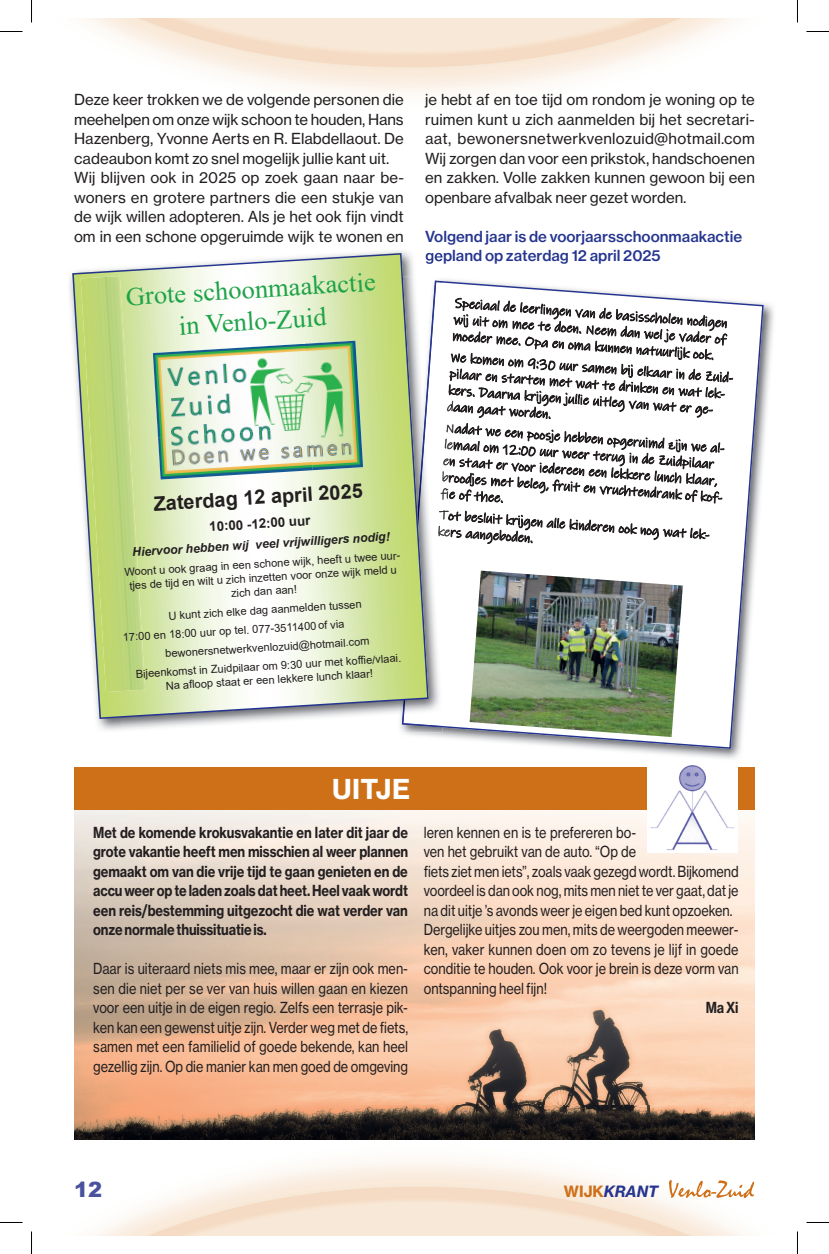
<style>
.page{position:relative;width:829px;height:1254px;background:#fff}
.page>*{position:absolute;margin:0;border:0;box-sizing:border-box;transform-origin:0 0}
.t1{font:27px "N Haas Grotesk TX Pro 75 Bd";letter-spacing:.01em;color:#fff}
.t2{font:26.55px/32.1px "Times New Roman";color:#1fa349;text-align:center}
.t3{font:900 21px "Arial";color:#4a529e}
.t4{font:700 19.95px "Arial";color:#231f20}
.t5{font:15.3px "N Haas Grotesk TX Pro 76 Bd It";color:#25358f}
.t6{font:15px/19.5px "N Haas Grotesk TX Pro 55 Rg";color:#231f20;text-align:justify;scale:.85 1}
.t7{font:15px/19.5px "N Haas Grotesk TX Pro 55 Rg";color:#231f20}
.t8{font:15px/19.5px "N Haas Grotesk TX Pro 75 Bd";letter-spacing:-.01em;color:#231f20;text-align:justify;scale:.85 1}
.t9{font:15px/19.5px "N Haas Grotesk TX Pro 65 Md";color:#25358f}
.t10{font:13.35px/16.4px "Ink Free";color:#231f20}
.t11{font:700 13.35px "Arial";color:#231f20}
.t12{font:italic 700 12.15px "Arial";color:#231f20}
.t13{font:11.1px/18.5px "Arial";color:#231f20}
.s1{font-family:"N Haas Grotesk TX Pro 75 Bd";color:#ce7018}
</style>
<div class="page">
<img style="left:74px;top:810px;width:680px;height:330px">
<img style="left:22px;top:1160px;width:733px;height:75px">
<svg style="left:668px;top:1180px;width:85px;height:18px"></svg>
<img style="left:442px;top:279px;width:332px;height:51px">
<img style="left:729px;top:330px;width:44px;height:429px">
<img style="left:402px;top:280px;width:361px;height:469px">
<img style="left:70px;top:301px;width:50px;height:430px">
<svg style="left:442px;top:471px;width:6px;height:11px"></svg>
<svg style="left:442px;top:488px;width:6px;height:11px"></svg>
<svg style="left:442px;top:510px;width:6px;height:9px"></svg>
<svg style="left:442px;top:526px;width:8px;height:10px"></svg>
<img style="left:402px;top:280px;width:40px;height:447px">
<img style="left:429px;top:252px;width:13px;height:12px">
<svg style="left:71px;top:252px;width:358px;height:468px"></svg>
<div style="left:74px;top:767px;width:681px;height:43px;background:#ce7018"></div>
<img style="left:647px;top:765px;width:90px;height:87px">
<svg style="left:0;top:31px;width:22px;height:1px"></svg>
<svg style="left:806px;top:31px;width:22px;height:1px"></svg>
<svg style="left:0;top:1222px;width:22px;height:1px"></svg>
<svg style="left:806px;top:1222px;width:22px;height:1px"></svg>
<svg style="left:31px;top:0;width:1px;height:23px"></svg>
<svg style="left:31px;top:1231px;width:1px;height:23px"></svg>
<svg style="left:797px;top:0;width:1px;height:23px"></svg>
<svg style="left:797px;top:1231px;width:1px;height:23px"></svg>
<p class="t7" style="left:74px;top:90px;width:331px">Deze keer trokken we de volgende personen die meehelpen om onze wijk schoon te houden, Hans Hazenberg, Yvonne Aerts en R. Elabdellaout. De cadeaubon komt zo snel mogelijk jullie kant uit.<br>Wij blijven ook in 2025 op zoek gaan naar be&shy;woners en grotere partners die een stukje van de wijk willen adopteren. Als je het ook fijn vindt om in een schone opgeruimde wijk te wonen en</p>
<p class="t7" style="left:425px;top:90px;width:331px;text-align:justify">je hebt af en toe tijd om rondom je woning op te ruimen kunt u zich aanmelden bij het secretari&shy;aat, bewonersnetwerkvenlozuid@hotmail.com Wij zorgen dan voor een prikstok, handschoenen en zakken. Volle zakken kunnen gewoon bij een openbare afvalbak neer gezet worden.</p>
<p class="t9" style="left:425px;top:226px;width:318px">Volgend jaar is de voorjaarsschoonmaakactie gepland op zaterdag 12 april 2025</p>
<h2 class="t2" style="left:125px;top:281px;width:252px;rotate:-4deg">Grote schoonmaakactie in Venlo-Zuid</h2>
<h3 class="t4" style="left:153px;top:488px;width:211px;rotate:-3deg">Zaterdag 12 april 2025</h3>
<p class="t11" style="left:209px;top:517px;width:103px;rotate:-4deg">10:00 -12:00 uur</p>
<p class="t12" style="left:132px;top:545px;width:259px;rotate:-4deg">Hiervoor hebben wij veel vrijwilligers nodig!</p>
<p class="t13" style="left:124px;top:564px;width:285px;rotate:-4deg">Woont u ook graag in een schone wijk, heeft u twee uur-</p>
<p class="t13" style="left:129px;top:577px;width:269px;rotate:-4deg">tjes de tijd en wilt u zich inzetten voor onze wijk meld u</p>
<p class="t13" style="left:230px;top:584px;width:67px;rotate:-4deg">zich dan aan!</p>
<p class="t13" style="left:121px;top:610px;width:242px;text-indent:47px;rotate:-4deg">U kunt zich elke dag aanmelden tussen<br>17:00 en 18:00 uur op tel. 077-3511400 of via</p>
<p class="t13" style="left:134px;top:647px;width:267px;text-align:center;rotate:-4deg">bewonersnetwerkvenlozuid@hotmail.com<br>Bijeenkomst in Zuidpilaar om 9:30 uur met koffie/vlaai.</p>
<p class="t13" style="left:165px;top:677px;width:209px;rotate:-4deg">Na afloop staat er een lekkere lunch klaar!</p>
<p class="t10" style="left:455px;top:295px;width:275px;rotate:4deg">Speciaal de leerlingen van de basisscholen nodigen</p>
<p class="t10" style="left:453px;top:326px;width:293px;line-height:21.5px;rotate:4deg">moeder mee. Opa en oma kunnen natuurlijk ook.<br>We komen om 9:30 uur samen bij elkaar in de Zuid-</p>
<p class="t10" style="left:454px;top:312px;width:275px;rotate:4deg">wij uit om mee te doen. Neem dan wel je vader of</p>
<p class="t10" style="left:450px;top:366px;width:286px;rotate:4deg">pilaar en starten met wat te drinken en wat lek-</p>
<p class="t10" style="left:447px;top:398px;width:106px;rotate:4deg">daan gaat worden.</p>
<p class="t10" style="left:449px;top:382px;width:276px;rotate:4deg">kers. Daarna krijgen jullie uitleg van wat er ge-</p>
<p class="t10" style="left:445px;top:420px;width:292px;rotate:4deg">Nadat we een poosje hebben opgeruimd zijn we al&shy;lemaal om 12:00 uur weer terug in de Zuidpilaar<br>en staat er voor iedereen een lekkere lunch klaar, broodjes met beleg, fruit en vruchtendrank of kof&shy;fie of thee.</p>
<p class="t10" style="left:439px;top:507px;width:282px;rotate:4deg">Tot besluit krijgen alle kinderen ook nog wat lek&shy;kers aangeboden.</p>
<h1 class="t1" style="left:332px;top:772px;width:80px">UITJE</h1>
<p class="t8" style="left:93px;top:822px;width:372px">Met de komende krokusvakantie en later dit jaar de grote vakantie heeft men misschien al weer plannen gemaakt om van die vrije tijd te gaan genieten en de accu weer op te laden zoals dat heet. Heel vaak wordt een reis/bestemming uitgezocht die wat verder van onze normale thuissituatie is.</p>
<p class="t6" style="left:93px;top:958px;width:372px">Daar is uiteraard niets mis mee, maar er zijn ook men&shy;sen die niet per se ver van huis willen gaan en kiezen voor een uitje in de eigen regio. Zelfs een terrasje pik&shy;ken kan een gewenst uitje zijn. Verder weg met de fiets, samen met een familielid of goede bekende, kan heel gezellig zijn. Op die manier kan men goed de omgeving</p>
<p class="t6" style="left:423px;top:822px;width:372px;text-align:left">leren kennen en is te prefereren bo-<br>ven het gebruikt van de auto. “Op de<br>fiets ziet men iets”, zoals vaak gezegd wordt. Bijkomend voordeel is dan ook nog, mits men niet te ver gaat, dat je na dit uitje ’s avonds weer je eigen bed kunt opzoeken.<br>Dergelijke uitjes zou men, mits de weergoden meewer&shy;ken, vaker kunnen doen om zo tevens je lijf in goede conditie te houden. Ook voor je brein is deze vorm van ontspanning heel fijn!</p>
<p class="t8" style="left:705px;top:998px;width:40px">Ma Xi</p>
<h3 class="t3" style="left:74px;top:1174px;width:30px">12</h3>
<p class="t5" style="left:563px;top:1182px;width:96px"><span class="s1">WIJK</span>KRANT</p>
</div>
